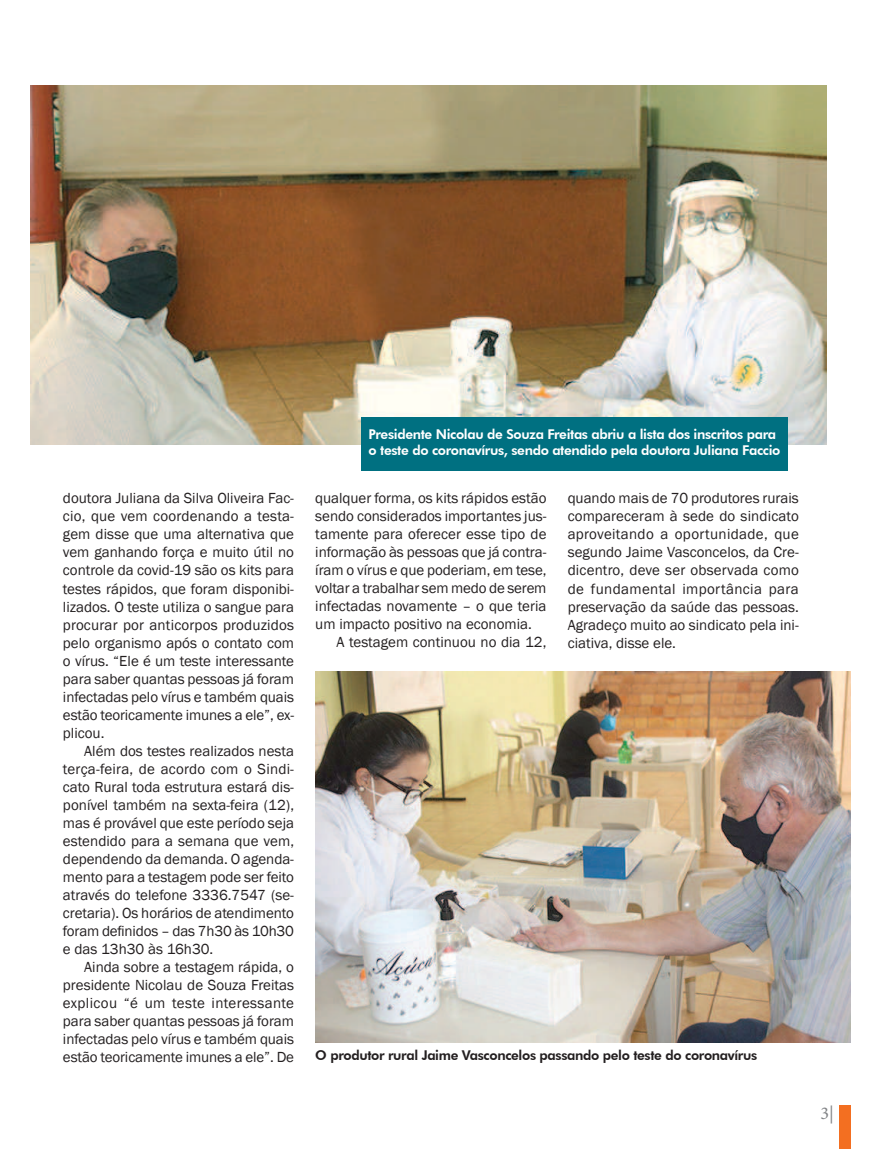
<style>
.page{position:relative;width:872px;height:1149px;background:#fff}
.page>*{position:absolute;margin:0;border:0;box-sizing:border-box;transform-origin:0 0}
.t1{font:18px "Minion Pro";color:#808285}
.t2{font:15px/18px "Franklin Gothic";letter-spacing:-.005em;color:#231f20;text-align:justify}
.t3{font:800 13.5px/16.2px "Futura BT";letter-spacing:-.025em;color:#fff}
.t4{font:800 13.5px "Futura BT";letter-spacing:-.025em;color:#231f20}
</style>
<div class="page">
<div style="left:838px;top:1105px;width:12px;height:43px;background:#f36f21"></div>
<img style="left:30px;top:85px;width:796px;height:359px">
<div style="left:361px;top:417px;width:427px;height:53px;background:#007081"></div>
<img style="left:315px;top:671px;width:535px;height:370px">
<p class="t2" style="left:63px;top:489px;width:233px">doutora Juliana da Silva Oliveira Fac&shy;cio, que vem coordenando a testa&shy;gem disse que uma alternativa que vem ganhando força e muito útil no controle da covid-19 são os kits para testes rápidos, que foram disponibi&shy;lizados. O teste utiliza o sangue para procurar por anticorpos produzidos pelo organismo após o contato com o vírus. “Ele é um teste interessante para saber quantas pessoas já foram infectadas pelo vírus e também quais estão teoricamente imunes a ele”, ex&shy;plicou.</p>
<p class="t2" style="left:63px;top:741px;width:233px;text-indent:21px">Além dos testes realizados nesta terça-feira, de acordo com o Sindi&shy;cato Rural toda estrutura estará dis&shy;ponível também na sexta-feira (12), mas é provável que este período seja estendido para a semana que vem, dependendo da demanda. O agenda&shy;mento para a testagem pode ser feito através do telefone 3336.7547 (se&shy;cretaria). Os horários de atendimento foram dei nidos – das 7h30 às 10h30 e das 13h30 às 16h30.</p>
<p class="t2" style="left:63px;top:957px;width:233px;text-indent:21px">Ainda sobre a testagem rápida, o presidente Nicolau de Souza Freitas explicou “é um teste interessante para saber quantas pessoas já foram infectadas pelo vírus e também quais estão teoricamente imunes a ele”. De</p>
<p class="t3" style="left:368px;top:427px;width:413px">Presidente Nicolau de Souza Freitas abriu a lista dos inscritos para o teste do coronavírus, sendo atendido pela doutora Juliana Faccio</p>
<p class="t2" style="left:315px;top:488px;width:233px">qualquer forma, os kits rápidos estão</p>
<p class="t2" style="left:315px;top:506px;width:233px">sendo considerados importantes jus-</p>
<p class="t2" style="left:315px;top:524px;width:233px">tamente para oferecer esse tipo de</p>
<p class="t2" style="left:315px;top:542px;width:233px">informação às pessoas que já contra-</p>
<p class="t2" style="left:315px;top:560px;width:233px">íram o vírus e que poderiam, em tese,</p>
<p class="t2" style="left:315px;top:578px;width:233px">voltar a trabalhar sem medo de serem</p>
<p class="t2" style="left:315px;top:596px;width:233px">infectadas novamente – o que teria</p>
<p class="t2" style="left:315px;top:614px;width:218px">um impacto positivo na economia.</p>
<p class="t2" style="left:336px;top:632px;width:211px">A testagem continuou no dia 12,</p>
<p class="t2" style="left:567px;top:489px;width:233px">quando mais de 70 produtores rurais compareceram à sede do sindicato aproveitando a oportunidade, que segundo Jaime Vasconcelos, da Cre&shy;dicentro, deve ser observada como de fundamental importância para preservação da saúde das pessoas.<br>Agradeço muito ao sindicato pela ini&shy;ciativa, disse ele.</p>
<p class="t4" style="left:315px;top:1049px;width:443px">O produtor rural Jaime Vasconcelos passando pelo teste do coronavírus</p>
<p class="t1" style="left:820px;top:1105px;width:15px">3|</p>
</div>
